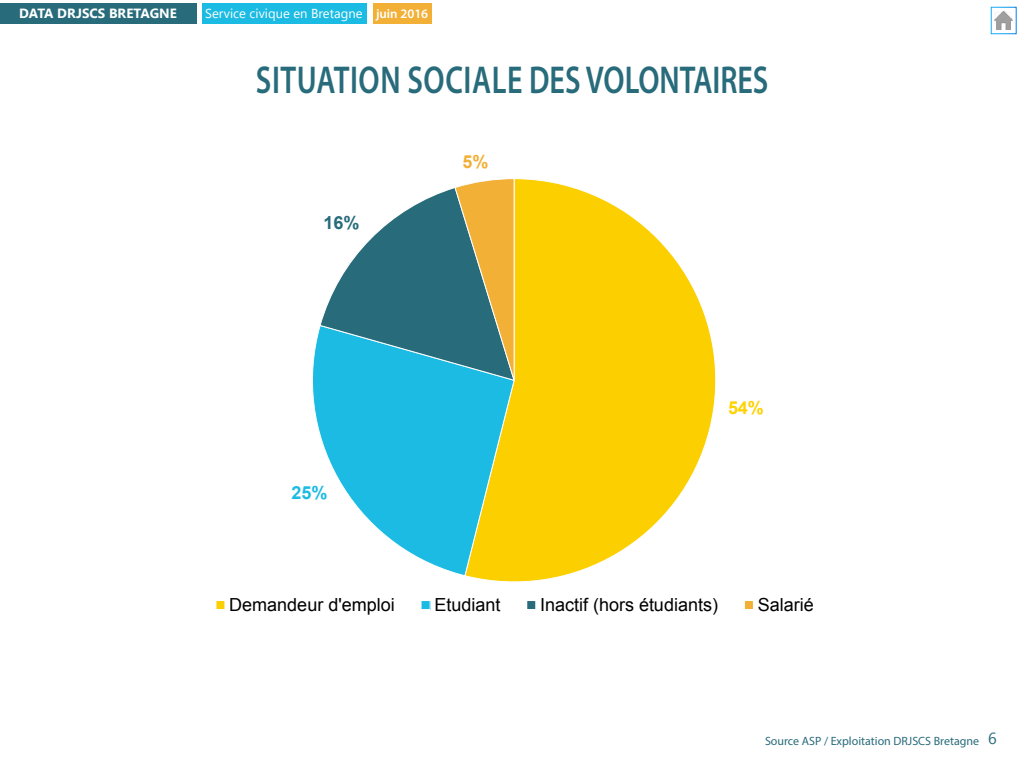
<style>
.page{position:relative;width:1024px;height:768px;background:#fff}
.page>*{position:absolute;margin:0;border:0;box-sizing:border-box;transform-origin:0 0}
.t1{font:600 39px "Myriad Pro";letter-spacing:.02em;color:#286b7b;scale:.77 1}
.t2{font:18px "Arial";color:#000}
.t3{font:700 18px "Arial";color:#ffd200}
.t4{font:700 18px "Arial";color:#1cbbe3}
.t5{font:700 18px "Arial";color:#286b7b}
.t6{font:700 18px "Arial";color:#f2b036}
.t7{font:700 13.3px "Segoe UI";color:#fff}
.t8{font:13px "Segoe UI";color:#fff}
.t9{font:12px "Myriad Pro";color:#286b7b}
.s1{font-family:"Myriad Pro";font-weight:600}
.s2{font-family:"Segoe UI";font-size:16px}
</style>
<div class="page">
<img style="left:995px;top:12px;width:18px;height:17px">
<div style="left:991px;top:7px;width:25px;height:27px;border:1px solid #fff"></div>
<div style="left:0;top:3px;width:196px;height:20px;background:#286b7b"></div>
<div style="left:202px;top:3px;width:165px;height:20px;background:#1cbbe3"></div>
<div style="left:373px;top:3px;width:59px;height:20px;background:#f2b036"></div>
<svg style="left:466px;top:178px;width:250px;height:404px;fill:#fccf00"></svg>
<svg style="left:312px;top:326px;width:202px;height:250px;fill:#1cbbe3"></svg>
<svg style="left:320px;top:188px;width:135px;height:193px;fill:#286b7b"></svg>
<svg style="left:455px;top:178px;width:59px;height:203px"></svg>
<div style="left:216px;top:601px;width:9px;height:9px;background:#fccf00"></div>
<div style="left:216px;top:600px;width:9px;height:10px;border:1px solid #fff"></div>
<div style="left:421px;top:601px;width:9px;height:9px;background:#1cbbe3"></div>
<div style="left:421px;top:600px;width:9px;height:10px;border:1px solid #fff"></div>
<div style="left:527px;top:601px;width:9px;height:9px;background:#286b7b"></div>
<div style="left:527px;top:600px;width:9px;height:10px;border:1px solid #fff"></div>
<div style="left:744px;top:601px;width:9px;height:9px;background:#f2b036"></div>
<div style="left:744px;top:600px;width:10px;height:10px;border:1px solid #fff"></div>
<p class="t7" style="left:19px;top:4px;width:159px">DATA DRJSCS BRETAGNE</p>
<p class="t8" style="left:205px;top:4px;width:225px">Service civique en Bretagne <span class="s1">JUIN 2016</span></p>
<h1 class="t1" style="left:256px;top:55px;width:612px">SITUATION SOCIALE DES VOLONTAIRES</h1>
<p class="t5" style="left:323px;top:210px;width:37px">16%</p>
<p class="t4" style="left:291px;top:480px;width:37px">25%</p>
<p class="t6" style="left:463px;top:149px;width:27px">5%</p>
<p class="t3" style="left:728px;top:396px;width:37px">54%</p>
<p class="t2" style="left:229px;top:593px;width:167px">Demandeur d'emploi</p>
<p class="t2" style="left:434px;top:593px;width:68px">Etudiant</p>
<p class="t2" style="left:540px;top:593px;width:180px">Inactif (hors étudiants)</p>
<p class="t2" style="left:758px;top:593px;width:58px">Salarié</p>
<p class="t9" style="left:765px;top:733px;width:233px">Source ASP / Exploitation DRJSCS Bretagne <span class="s2">6</span></p>
</div>
